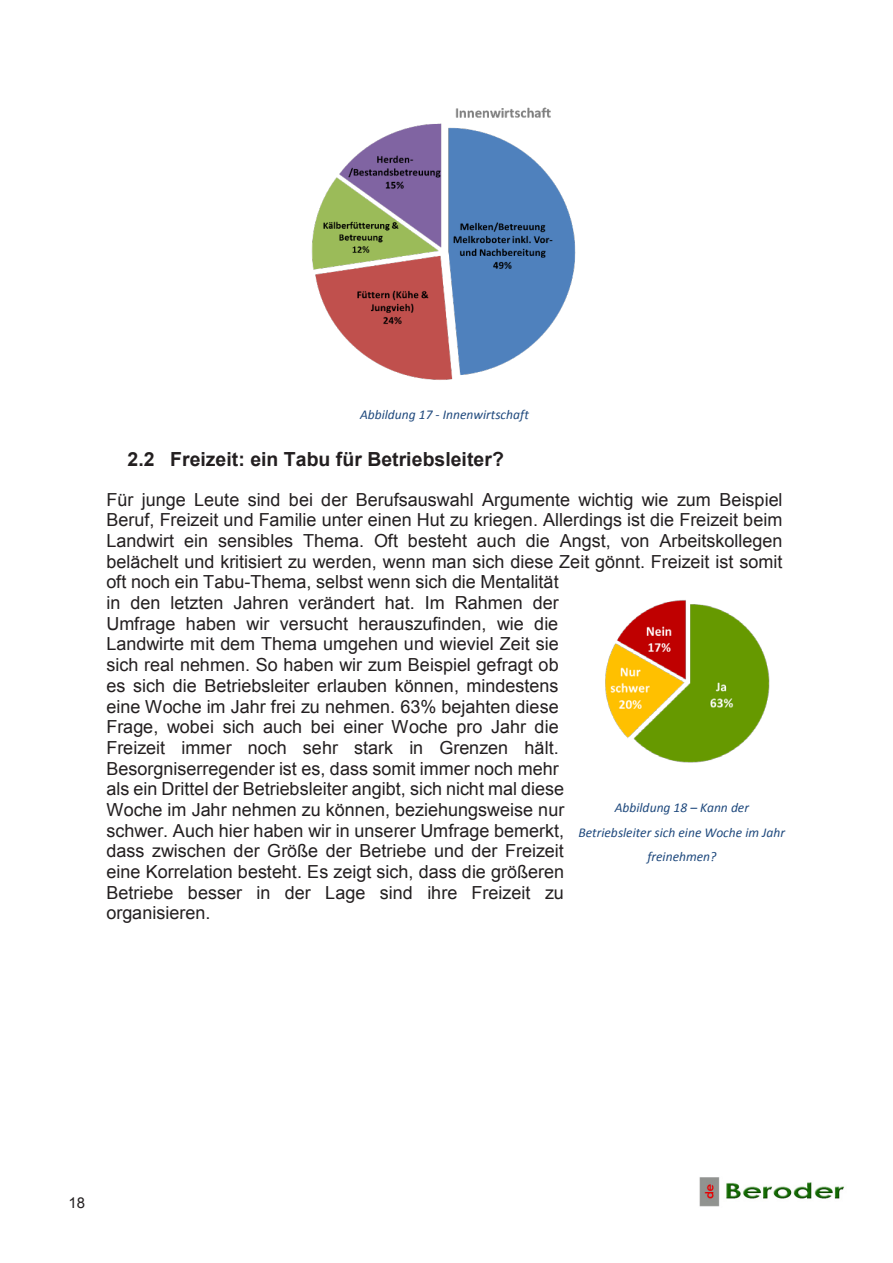
<style>
.page{position:relative;width:893px;height:1263px;background:#fff}
.page>*{position:absolute;margin:0;border:0;box-sizing:border-box;transform-origin:0 0}
.t1{font:700 19.5px "Arial";color:#231f20}
.t2{font:18px/20.7px "Arial";color:#231f20}
.t3{font:15px "Arial";color:#231f20}
.t4{font:italic 13.5px/24.6px "Calibri";color:#1f497d;text-align:center}
</style>
<div class="page">
<img style="left:699px;top:1177px;width:145px;height:30px">
<img style="left:311px;top:107px;width:265px;height:273px">
<img style="left:605px;top:600px;width:165px;height:163px">
<p class="t4" style="left:360px;top:401px;width:170px">Abbildung 17 - Innenwirtschaft</p>
<p class="t1" style="left:128px;top:447px;width:378px">2.2 Freizeit: ein Tabu für Betriebsleiter?</p>
<p class="t2" style="left:106px;top:489px;width:678px">Für junge Leute sind bei der Berufsauswahl Argumente wichtig wie zum Beispiel Beruf, Freizeit und Familie unter einen Hut zu kriegen. Allerdings ist die Freizeit beim Landwirt ein sensibles Thema. Oft besteht auch die Angst, von Arbeitskollegen belächelt und kritisiert zu werden, wenn man sich diese Zeit gönnt. Freizeit ist somit oft noch ein Tabu-Thema, selbst wenn sich die Mentalität<br>in den letzten Jahren verändert hat. Im Rahmen der<br>Umfrage haben wir versucht herauszufinden, wie die<br>Landwirte mit dem Thema umgehen und wieviel Zeit sie<br>sich real nehmen. So haben wir zum Beispiel gefragt ob<br>es sich die Betriebsleiter erlauben können, mindestens<br>eine Woche im Jahr frei zu nehmen. 63% bejahten diese<br>Frage, wobei sich auch bei einer Woche pro Jahr die<br>Freizeit immer noch sehr stark in Grenzen hält.<br>Besorgniserregender ist es, dass somit immer noch mehr<br>als ein Drittel der Betriebsleiter angibt, sich nicht mal diese<br>Woche im Jahr nehmen zu können, beziehungsweise nur<br>schwer. Auch hier haben wir in unserer Umfrage bemerkt,<br>dass zwischen der Größe der Betriebe und der Freizeit<br>eine Korrelation besteht. Es zeigt sich, dass die größeren<br>Betriebe besser in der Lage sind ihre Freizeit zu<br>organisieren.</p>
<p class="t4" style="left:578px;top:795px;width:208px">Abbildung 18 – Kann der<br>Betriebsleiter sich eine Woche im Jahr freinehmen?</p>
<p class="t3" style="left:69px;top:1193px;width:18px">18</p>
</div>
